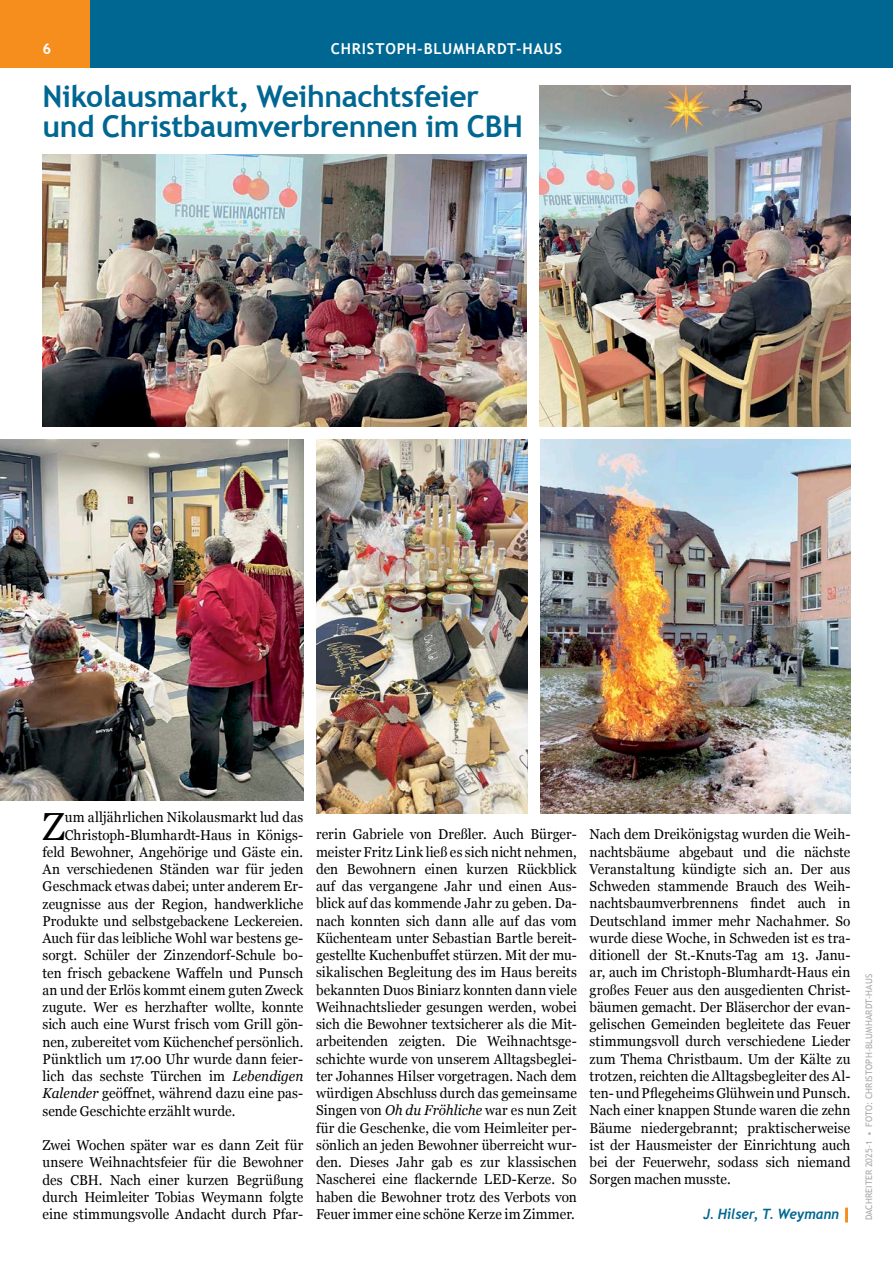
<style>
.page{position:relative;width:893px;height:1263px;background:#fff}
.page>*{position:absolute;margin:0;border:0;box-sizing:border-box;transform-origin:0 0}
.t1{font:39.15px "Georgia";color:#000;scale:.95 1}
.t2{font:700 30px/30px "Trebuchet MS";letter-spacing:-.015em;color:#006792}
.t3{font:700 15px "Trebuchet MS";letter-spacing:.055em;color:#fff}
.t4{font:14.25px/17.2px "Georgia";letter-spacing:.005em;color:#000;text-align:justify;scale:.95 1}
.t5{font:italic 700 14.25px "Trebuchet";letter-spacing:-.005em;color:#006792;scale:.95 1}
.t6{font:9px "Trebuchet MS";letter-spacing:.015em;color:#a7a9ac}
.s1{font-style:italic}
.s2{font-family:"Trebuchet MS";font-style:normal;color:#f68e1d}
</style>
<div class="page">
<div style="left:0;top:0;width:893px;height:68px;background:#006792"></div>
<div style="left:0;top:0;width:89px;height:68px;background:#f68e1d"></div>
<img style="left:316px;top:439px;width:211px;height:374px">
<img style="left:0;top:439px;width:303px;height:362px">
<img style="left:540px;top:439px;width:310px;height:375px">
<img style="left:43px;top:154px;width:484px;height:272px">
<img style="left:540px;top:85px;width:310px;height:341px">
<div style="left:845px;top:1207px;width:3px;height:15px;border:2px solid #f68e1d"></div>
<p class="t3" style="left:43px;top:39px;width:10px">6</p>
<p class="t3" style="left:331px;top:39px;width:233px">christoph-blumhardt-haus</p>
<h2 class="t2" style="left:43px;top:82px;width:443px">Nikolausmarkt, Weihnachtsfeier und Christbaumverbrennen im CBH</h2>
<h1 class="t1" style="left:43px;top:797px;width:25px">Z</h1>
<p class="t4" style="left:65px;top:808px;width:252px">um alljährlichen Nikolausmarkt lud das</p>
<p class="t4" style="left:65px;top:825px;width:252px">Christoph-Blumhardt-Haus in Königs-</p>
<p class="t4" style="left:43px;top:843px;width:276px">feld Bewohner, Angehörige und Gäste ein.</p>
<p class="t4" style="left:43px;top:860px;width:276px">An verschiedenen Ständen war für jeden</p>
<p class="t4" style="left:43px;top:877px;width:276px">Geschmack etwas dabei; unter anderem Er-</p>
<p class="t4" style="left:43px;top:894px;width:276px">zeugnisse aus der Region, handwerkliche</p>
<p class="t4" style="left:43px;top:912px;width:276px">Produkte und selbstgebackene Leckereien.</p>
<p class="t4" style="left:43px;top:929px;width:276px">Auch für das leibliche Wohl war bestens ge-</p>
<p class="t4" style="left:43px;top:946px;width:276px">sorgt. Schüler der Zinzendorf-Schule bo-</p>
<p class="t4" style="left:43px;top:963px;width:276px">ten frisch gebackene Waffeln und Punsch</p>
<p class="t4" style="left:43px;top:981px;width:276px">an und der Erlös kommt einem guten Zweck</p>
<p class="t4" style="left:43px;top:998px;width:276px">zugute. Wer es herzhafter wollte, konnte</p>
<p class="t4" style="left:43px;top:1015px;width:276px">sich auch eine Wurst frisch vom Grill gön-</p>
<p class="t4" style="left:43px;top:1032px;width:276px">nen, zubereitet vom Küchenchef persönlich.</p>
<p class="t4" style="left:43px;top:1050px;width:276px">Pünktlich um 17.00 Uhr wurde dann feier-</p>
<p class="t4" style="left:43px;top:1067px;width:276px">lich das sechste Türchen im <span class="s1">Lebendigen</span></p>
<p class="t4" style="left:43px;top:1084px;width:276px"><span class="s1">Kalender</span> geöffnet, während dazu eine pas-</p>
<p class="t4" style="left:43px;top:1101px;width:205px">sende Geschichte erzählt wurde.</p>
<p class="t4" style="left:43px;top:1136px;width:276px">Zwei Wochen später war es dann Zeit für unsere Weihnachtsfeier für die Bewohner des CBH. Nach einer kurzen Begrüßung durch Heimleiter Tobias Weymann folgte eine stimmungsvolle Andacht durch Pfar-</p>
<p class="t4" style="left:316px;top:825px;width:276px">rerin Gabriele von Dreßler. Auch Bürger&shy;meister Fritz Link ließ es sich nicht nehmen, den Bewohnern einen kurzen Rückblick auf das vergangene Jahr und einen Aus&shy;blick auf das kommende Jahr zu geben. Da&shy;nach konnten sich dann alle auf das vom Küchenteam unter Sebastian Bartle bereit&shy;gestellte Kuchenbuffet stürzen. Mit der mu&shy;sikalischen Begleitung des im Haus bereits bekannten Duos Biniarz konnten dann viele Weihnachtslieder gesungen werden, wobei sich die Bewohner textsicherer als die Mit&shy;arbeitenden zeigten. Die Weihnachtsge&shy;schichte wurde von unserem Alltagsbeglei&shy;ter Johannes Hilser vorgetragen. Nach dem würdigen Abschluss durch das gemeinsame Singen von <span class="s1">Oh du Fröhliche</span> war es nun Zeit für die Geschenke, die vom Heimleiter per&shy;sönlich an jeden Bewohner überreicht wur&shy;den. Dieses Jahr gab es zur klassischen Nascherei eine flackernde LED-Kerze. So haben die Bewohner trotz des Verbots von Feuer immer eine schöne Kerze im Zimmer.</p>
<p class="t4" style="left:590px;top:825px;width:276px">Nach dem Dreikönigstag wurden die Weih&shy;nachtsbäume abgebaut und die nächste Veranstaltung kündigte sich an. Der aus Schweden stammende Brauch des Weih&shy;nachtsbaumverbrennens findet auch in Deutschland immer mehr Nachahmer. So wurde diese Woche, in Schweden ist es tra&shy;ditionell der St.-Knuts-Tag am 13. Janu&shy;ar, auch im Christoph-Blumhardt-Haus ein großes Feuer aus den ausgedienten Christ&shy;bäumen gemacht. Der Bläserchor der evan&shy;gelischen Gemeinden begleitete das Feuer stimmungsvoll durch verschiedene Lieder zum Thema Christbaum. Um der Kälte zu trotzen, reichten die Alltagsbegleiter des Al&shy;ten- und Pflegeheims Glühwein und Punsch.<br>Nach einer knappen Stunde waren die zehn Bäume niedergebrannt; praktischerweise ist der Hausmeister der Einrichtung auch bei der Feuerwehr, sodass sich niemand Sorgen machen musste.</p>
<p class="t5" style="left:703px;top:1205px;width:156px">J. Hilser, T. Weymann <span class="s2">|</span></p>
<p class="t6" style="left:864px;top:1220px;width:248px;rotate:-90deg">Dachreiter 2025-1 • foto: christoph-blumhardt-haus</p>
</div>
